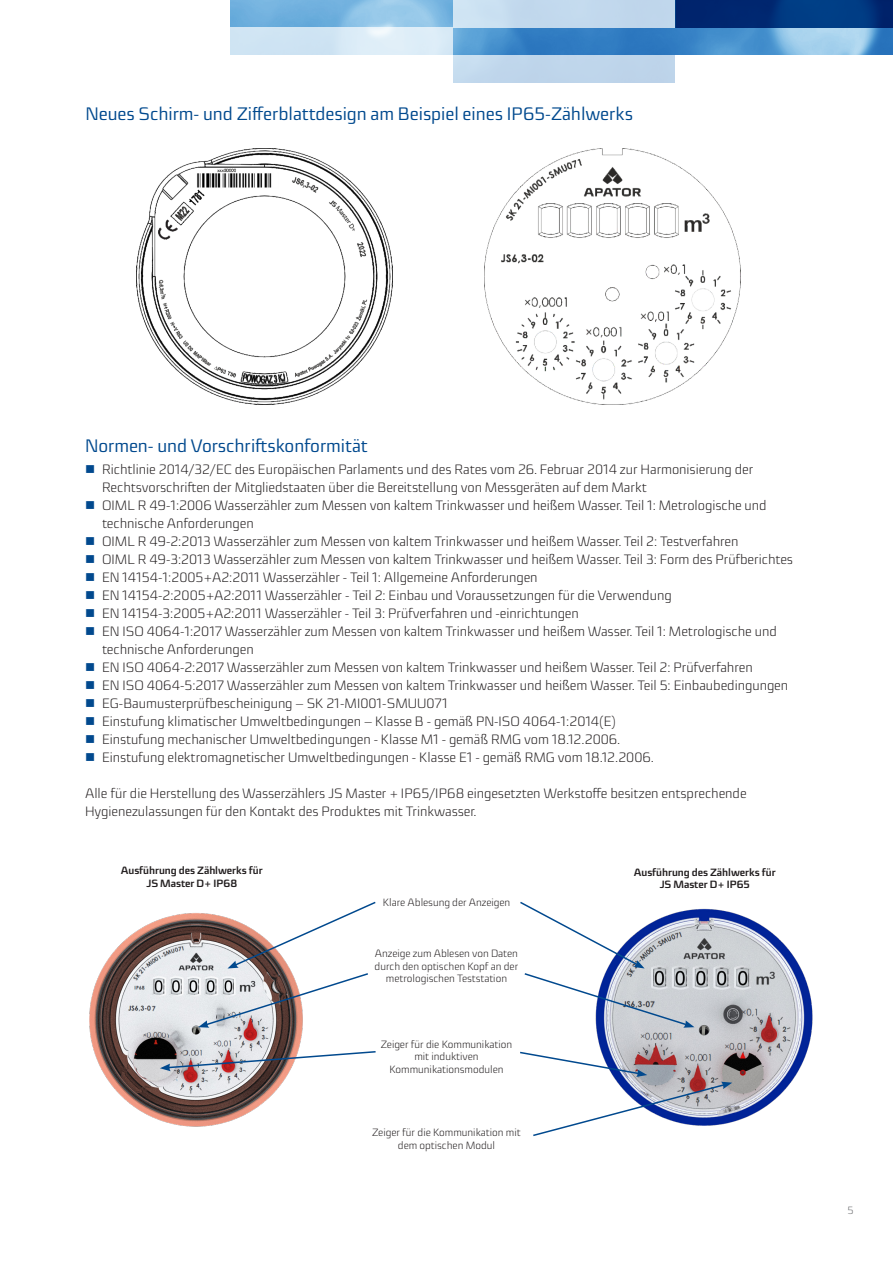
<style>
.page{position:relative;width:893px;height:1263px;background:#fff}
.page>*{position:absolute;margin:0;border:0;box-sizing:border-box;transform-origin:0 0}
.t1{font:18px "Sica";color:#01498e}
.t2{font:300 13.5px/18px "Sica";color:#231f20}
.t3{font:300 10.5px/12.6px "Sica";color:#231f20;text-align:center}
.t4{font:700 10.5px/12.6px "Sica";color:#231f20;text-align:center}
.t5{font:300 10.5px "Sica";color:#6c6d70}
</style>
<div class="page">
<img style="left:230px;top:0;width:663px;height:55px">
<div style="left:453px;top:0;width:222px;height:28px;background:linear-gradient(to right,#cbe1f2,#bdd4ea)"></div>
<svg style="left:675px;top:0;width:218px;height:28px;background:#003078"></svg>
<svg style="left:230px;top:28px;width:223px;height:27px;background:#d6e8f5"></svg>
<div style="left:453px;top:55px;width:222px;height:28px;background:#bfd5eb"></div>
<img style="left:596px;top:908px;width:217px;height:214px">
<img style="left:89px;top:913px;width:214px;height:214px">
<svg style="left:198px;top:901px;width:178px;height:127px"></svg>
<img style="left:160px;top:1050px;width:216px;height:21px">
<svg style="left:520px;top:901px;width:174px;height:127px"></svg>
<svg style="left:520px;top:1051px;width:212px;height:86px"></svg>
<img style="left:137px;top:149px;width:255px;height:256px">
<img style="left:485px;top:149px;width:255px;height:255px">
<h1 class="t1" style="left:85px;top:100px;width:549px">Neues Schirm- und Zifferblattdesign am Beispiel eines IP65-Zählwerks</h1>
<h1 class="t1" style="left:85px;top:432px;width:284px">Normen- und Vorschriftskonformität</h1>
<p class="t2" style="left:102px;top:460px;width:693px">Richtlinie 2014/32/EC des Europäischen Parlaments und des Rates vom 26. Februar 2014 zur Harmonisierung der Rechtsvorschriften der Mitgliedstaaten über die Bereitstellung von Messgeräten auf dem Markt<br>OIML R 49-1:2006 Wasserzähler zum Messen von kaltem Trinkwasser und heißem Wasser. Teil 1: Metrologische und technische Anforderungen<br>OIML R 49-2:2013 Wasserzähler zum Messen von kaltem Trinkwasser und heißem Wasser. Teil 2: Testverfahren<br>OIML R 49-3:2013 Wasserzähler zum Messen von kaltem Trinkwasser und heißem Wasser. Teil 3: Form des Prüfberichtes EN 14154-1:2005+A2:2011 Wasserzähler - Teil 1: Allgemeine Anforderungen<br>EN 14154-2:2005+A2:2011 Wasserzähler - Teil 2: Einbau und Voraussetzungen für die Verwendung<br>EN 14154-3:2005+A2:2011 Wasserzähler - Teil 3: Prüfverfahren und -einrichtungen<br>EN ISO 4064-1:2017 Wasserzähler zum Messen von kaltem Trinkwasser und heißem Wasser. Teil 1: Metrologische und technische Anforderungen<br>EN ISO 4064-2:2017 Wasserzähler zum Messen von kaltem Trinkwasser und heißem Wasser. Teil 2: Prüfverfahren<br>EN ISO 4064-5:2017 Wasserzähler zum Messen von kaltem Trinkwasser und heißem Wasser. Teil 5: Einbaubedingungen EG-Baumusterprüfbescheinigung – SK 21-MI001-SMUU071<br>Einstufung klimatischer Umweltbedingungen – Klasse B - gemäß PN-ISO 4064-1:2014(E)<br>Einstufung mechanischer Umweltbedingungen - Klasse M1 - gemäß RMG vom 18.12.2006.<br>Einstufung elektromagnetischer Umweltbedingungen - Klasse E1 - gemäß RMG vom 18.12.2006.</p>
<p class="t2" style="left:85px;top:784px;width:663px">Alle für die Herstellung des Wasserzählers JS Master + IP65/IP68 eingesetzten Werkstoffe besitzen entsprechende<br>Hygienezulassungen für den Kontakt des Produktes mit Trinkwasser.</p>
<p class="t4" style="left:121px;top:864px;width:143px">Ausführung des Zählwerks für<br>JS Master D+ IP68</p>
<p class="t3" style="left:383px;top:896px;width:129px">Klare Ablesung der Anzeigen</p>
<p class="t3" style="left:375px;top:947px;width:145px">Anzeige zum Ablesen von Daten durch den optischen Kopf an der metrologischen Teststation</p>
<p class="t3" style="left:381px;top:1037px;width:133px">Zeiger für die Kommunikation mit induktiven<br>Kommunikationsmodulen</p>
<p class="t3" style="left:372px;top:1126px;width:150px">Zeiger für die Kommunikation mit dem optischen Modul</p>
<p class="t4" style="left:634px;top:865px;width:143px">Ausführung des Zählwerks für<br>JS Master D+ IP65</p>
<p class="t5" style="left:847px;top:1202px;width:8px">5</p>
</div>
